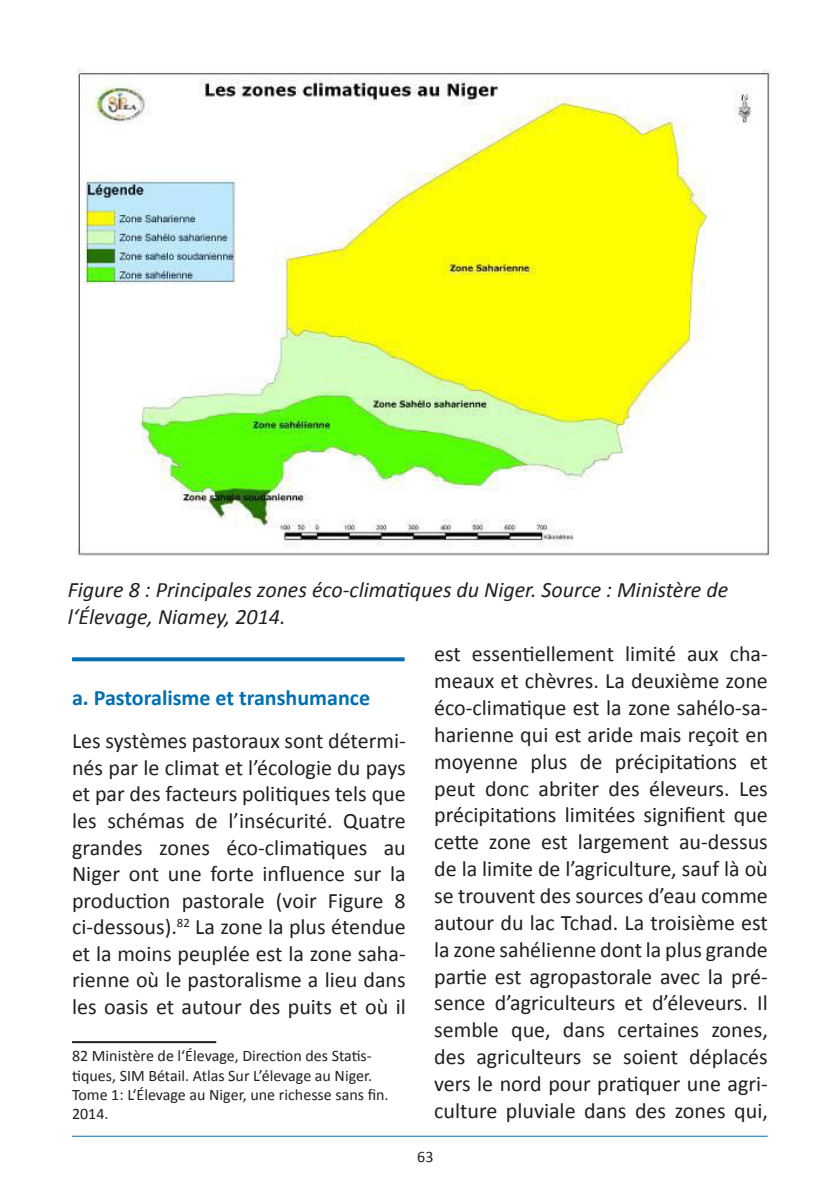
<style>
.page{position:relative;width:840px;height:1191px;background:#fff}
.page>*{position:absolute;margin:0;border:0;box-sizing:border-box;transform-origin:0 0}
.t1{font:22px/26.8px "Calibri";color:#231f20;text-align:justify}
.t2{font:italic 22px/26.4px "Calibri";color:#231f20}
.t3{font:700 22px "Calibri";color:#006fb1}
.t4{font:16px/19.2px "Calibri";color:#231f20}
</style>
<div class="page">
<hr style="left:72px;top:1135px;width:695px;height:1px;background:#006fb1">
<svg style="left:72px;top:657px;width:332px;height:4px"></svg>
<hr style="left:72px;top:1041px;width:144px;height:2px;background:#231f20">
<img style="left:77px;top:68px;width:694px;height:488px">
<p class="t2" style="left:68px;top:576px;width:661px">Figure 8 : Principales zones éco-climatiques du Niger. Source : Ministère de l‘Élevage, Niamey, 2014.</p>
<p class="t3" style="left:72px;top:683px;width:299px">a. Pastoralisme et transhumance</p>
<p class="t1" style="left:72px;top:728px;width:335px">Les systèmes pastoraux sont détermi&shy;nés par le climat et l’écologie du pays et par des facteurs politiques tels que les schémas de l’insécurité. Quatre grandes zones éco-climatiques au Niger ont une forte influence sur la production pastorale (voir Figure 8 ci-dessous).<sup>82</sup> La zone la plus étendue et la moins peuplée est la zone saha&shy;rienne où le pastoralisme a lieu dans les oasis et autour des puits et où il</p>
<p class="t4" style="left:72px;top:1046px;width:318px">82 Ministère de l‘Élevage, Direction des Statis&shy;tiques, SIM Bétail. Atlas Sur L’élevage au Niger.<br>Tome 1: L‘Élevage au Niger, une richesse sans fin.<br>2014.</p>
<p class="t1" style="left:434px;top:640px;width:335px">est essentiellement limité aux cha&shy;meaux et chèvres. La deuxième zone éco-climatique est la zone sahélo-sa&shy;harienne qui est aride mais reçoit en moyenne plus de précipitations et peut donc abriter des éleveurs. Les précipitations limitées signifient que cette zone est largement au-dessus de la limite de l’agriculture, sauf là où se trouvent des sources d’eau comme autour du lac Tchad. La troisième est la zone sahélienne dont la plus grande partie est agropastorale avec la pré&shy;sence d’agriculteurs et d’éleveurs. Il semble que, dans certaines zones, des agriculteurs se soient déplacés vers le nord pour pratiquer une agri&shy;culture pluviale dans des zones qui,</p>
<p class="t4" style="left:417px;top:1147px;width:18px">63</p>
</div>
